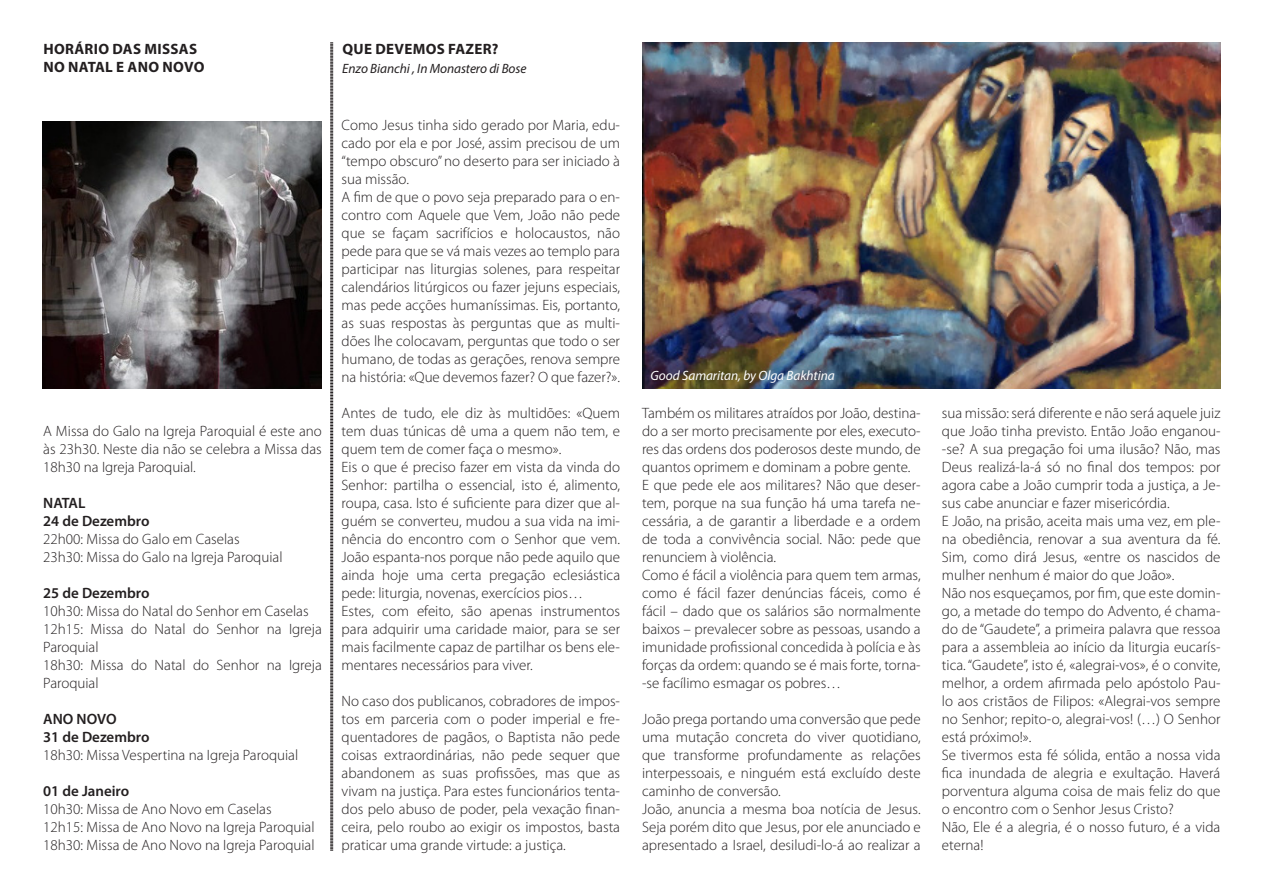
<style>
.page{position:relative;width:1263px;height:893px;background:#fff}
.page>*{position:absolute;margin:0;border:0;box-sizing:border-box;transform-origin:0 0}
.t1{font:300 15px/18px "Myriad Pro";color:#231f20;text-align:justify}
.t2{font:600 15px "Myriad Pro";color:#231f20}
.t3{font:700 15px "Myriad Pro";letter-spacing:.02em;color:#231f20}
.t4{font:italic 13.5px "Myriad Pro";letter-spacing:-.005em;color:#231f20}
.t5{font:italic 13.5px "Myriad Pro";letter-spacing:-.005em;color:#fff}
</style>
<div class="page">
<img style="left:43px;top:121px;width:278px;height:267px">
<img style="left:642px;top:43px;width:578px;height:345px">
<svg style="left:330px;top:42px;width:4px;height:809px;background:#908e8e"></svg>
<p class="t3" style="left:43px;top:39px;width:155px">HORÁRIO DAS MISSAS</p>
<p class="t3" style="left:43px;top:57px;width:163px">NO NATAL E ANO NOVO</p>
<p class="t1" style="left:43px;top:423px;width:280px">A Missa do Galo na Igreja Paroquial é este ano às 23h30. Neste dia não se celebra a Missa das 18h30 na Igreja Paroquial.</p>
<p class="t2" style="left:43px;top:494px;width:44px">NATAL</p>
<p class="t2" style="left:43px;top:512px;width:108px">24 de Dezembro</p>
<p class="t1" style="left:43px;top:531px;width:198px">22h00: Missa do Galo em Caselas</p>
<p class="t1" style="left:43px;top:549px;width:241px">23h30: Missa do Galo na Igreja Paroquial</p>
<p class="t2" style="left:43px;top:584px;width:108px">25 de Dezembro</p>
<p class="t1" style="left:43px;top:603px;width:267px">10h30: Missa do Natal do Senhor em Caselas</p>
<p class="t1" style="left:43px;top:621px;width:280px">12h15: Missa do Natal do Senhor na Igreja<br>Paroquial</p>
<p class="t1" style="left:43px;top:657px;width:280px">18h30: Missa do Natal do Senhor na Igreja<br>Paroquial</p>
<p class="t2" style="left:43px;top:710px;width:75px">ANO NOVO</p>
<p class="t2" style="left:43px;top:728px;width:108px">31 de Dezembro</p>
<p class="t1" style="left:43px;top:747px;width:256px">18h30: Missa Vespertina na Igreja Paroquial</p>
<p class="t2" style="left:43px;top:782px;width:88px">01 de Janeiro</p>
<p class="t1" style="left:43px;top:801px;width:230px">10h30: Missa de Ano Novo em Caselas</p>
<p class="t1" style="left:43px;top:819px;width:273px">12h15: Missa de Ano Novo na Igreja Paroquial</p>
<p class="t1" style="left:43px;top:837px;width:273px">18h30: Missa de Ano Novo na Igreja Paroquial</p>
<p class="t3" style="left:342px;top:39px;width:158px">QUE DEVEMOS FAZER?</p>
<p class="t4" style="left:342px;top:60px;width:186px">Enzo Bianchi , In Monastero di Bose</p>
<p class="t1" style="left:342px;top:116px;width:280px">Como Jesus tinha sido gerado por Maria, edu&shy;cado por ela e por José, assim precisou de um “tempo obscuro” no deserto para ser iniciado à sua missão.</p>
<p class="t1" style="left:342px;top:188px;width:280px">A fim de que o povo seja preparado para o en&shy;contro com Aquele que Vem, João não pede que se façam sacrifícios e holocaustos, não pede para que se vá mais vezes ao templo para participar nas liturgias solenes, para respeitar calendários litúrgicos ou fazer jejuns especiais, mas pede acções humaníssimas. Eis, portanto, as suas respostas às perguntas que as multi&shy;dões lhe colocavam, perguntas que todo o ser humano, de todas as gerações, renova sempre na história: «Que devemos fazer? O que fazer?».</p>
<p class="t1" style="left:342px;top:404px;width:280px">Antes de tudo, ele diz às multidões: «Quem tem duas túnicas dê uma a quem não tem, e quem tem de comer faça o mesmo».</p>
<p class="t1" style="left:342px;top:458px;width:280px">Eis o que é preciso fazer em vista da vinda do Senhor: partilha o essencial, isto é, alimento, roupa, casa. Isto é suficiente para dizer que al&shy;guém se converteu, mudou a sua vida na imi&shy;nência do encontro com o Senhor que vem.<br>João espanta-nos porque não pede aquilo que ainda hoje uma certa pregação eclesiástica pede: liturgia, novenas, exercícios pios…</p>
<p class="t1" style="left:342px;top:602px;width:280px">Estes, com efeito, são apenas instrumentos para adquirir uma caridade maior, para se ser mais facilmente capaz de partilhar os bens ele&shy;mentares necessários para viver.</p>
<p class="t1" style="left:342px;top:692px;width:280px">No caso dos publicanos, cobradores de impos&shy;tos em parceria com o poder imperial e fre&shy;quentadores de pagãos, o Baptista não pede coisas extraordinárias, não pede sequer que abandonem as suas profissões, mas que as vivam na justiça. Para estes funcionários tenta&shy;dos pelo abuso de poder, pela vexação finan&shy;ceira, pelo roubo ao exigir os impostos, basta praticar uma grande virtude: a justiça.</p>
<p class="t5" style="left:651px;top:367px;width:186px">Good Samaritan, by Olga Bakhtina</p>
<p class="t1" style="left:642px;top:404px;width:280px">Também os militares atraídos por João, destina&shy;do a ser morto precisamente por eles, executo&shy;res das ordens dos poderosos deste mundo, de quantos oprimem e dominam a pobre gente.</p>
<p class="t1" style="left:642px;top:476px;width:280px">E que pede ele aos militares? Não que deser&shy;tem, porque na sua função há uma tarefa ne&shy;cessária, a de garantir a liberdade e a ordem de toda a convivência social. Não: pede que renunciem à violência.</p>
<p class="t1" style="left:642px;top:566px;width:280px">Como é fácil a violência para quem tem armas, como é fácil fazer denúncias fáceis, como é fácil – dado que os salários são normalmente baixos – prevalecer sobre as pessoas, usando a imunidade profissional concedida à polícia e às forças da ordem: quando se é mais forte, torna--se facílimo esmagar os pobres…</p>
<p class="t1" style="left:642px;top:710px;width:280px">João prega portando uma conversão que pede uma mutação concreta do viver quotidiano, que transforme profundamente as relações interpessoais, e ninguém está excluído deste caminho de conversão.</p>
<p class="t1" style="left:642px;top:800px;width:280px">João, anuncia a mesma boa notícia de Jesus.<br>Seja porém dito que Jesus, por ele anunciado e apresentado a Israel, desiludi-lo-á ao realizar a</p>
<p class="t1" style="left:942px;top:404px;width:280px">sua missão: será diferente e não será aquele juiz que João tinha previsto. Então João enganou--se? A sua pregação foi uma ilusão? Não, mas Deus realizá-la-á só no final dos tempos: por agora cabe a João cumprir toda a justiça, a Je&shy;sus cabe anunciar e fazer misericórdia.</p>
<p class="t1" style="left:942px;top:512px;width:280px">E João, na prisão, aceita mais uma vez, em ple&shy;na obediência, renovar a sua aventura da fé.<br>Sim, como dirá Jesus, «entre os nascidos de mulher nenhum é maior do que João».</p>
<p class="t1" style="left:942px;top:584px;width:280px">Não nos esqueçamos, por fim, que este domin&shy;go, a metade do tempo do Advento, é chama&shy;do de “Gaudete”, a primeira palavra que ressoa para a assembleia ao início da liturgia eucarís&shy;tica. “Gaudete”, isto é, «alegrai-vos», é o convite, melhor, a ordem afirmada pelo apóstolo Pau&shy;lo aos cristãos de Filipos: «Alegrai-vos sempre no Senhor; repito-o, alegrai-vos! (…) O Senhor está próximo!».</p>
<p class="t1" style="left:942px;top:746px;width:280px">Se tivermos esta fé sólida, então a nossa vida fica inundada de alegria e exultação. Haverá porventura alguma coisa de mais feliz do que o encontro com o Senhor Jesus Cristo?</p>
<p class="t1" style="left:942px;top:818px;width:280px">Não, Ele é a alegria, é o nosso futuro, é a vida eterna!</p>
</div>
